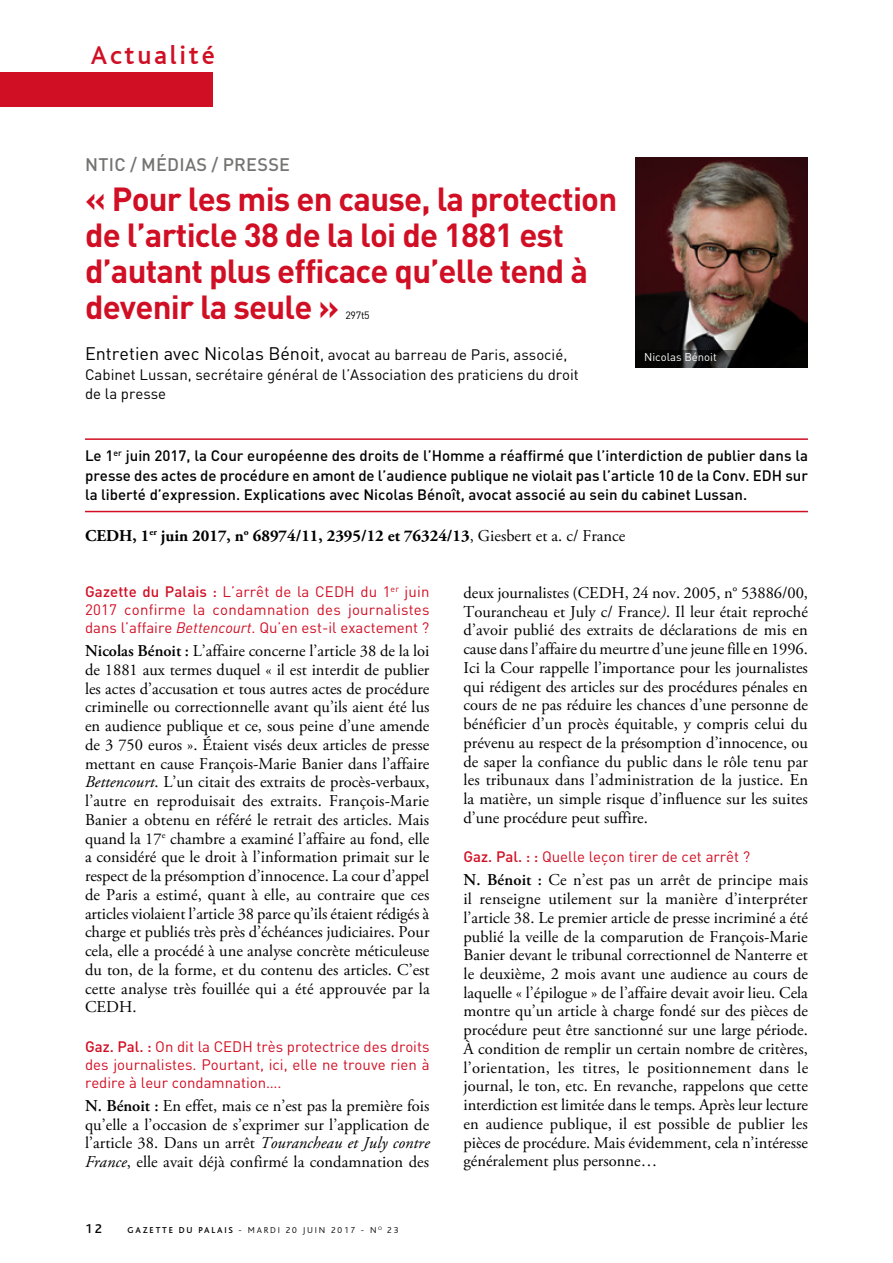
<style>
.page{position:relative;width:893px;height:1263px;background:#fff}
.page>*{position:absolute;margin:0;border:0;box-sizing:border-box;transform-origin:0 0}
.t1{font:700 33px/36px "DIN Pro";letter-spacing:-.025em;color:#d10f24}
.t2{font:500 27px "Bliss";letter-spacing:.1em;color:#d10f24}
.t3{font:500 18px "DIN Pro";letter-spacing:.015em;color:#747473}
.t4{font:16.5px/18.8px "Adobe Garamond Pro";letter-spacing:.005em;color:#000;text-align:justify}
.t5{font:700 16.5px "Adobe Garamond Pro";color:#000}
.t6{font:15px/18px "DIN Pro";color:#d10f24;text-align:justify}
.t7{font:500 15px/19.5px "DIN Pro";color:#000;text-align:justify}
.t8{font:15px/19.5px "DIN Pro";color:#000}
.t9{font:500 13.5px "Bliss";color:#000}
.t10{font:11.25px "DIN Pro";color:#fff}
.t11{font:10.5px "DIN Pro";letter-spacing:-.025em;color:#000}
.t12{font:300 9px "Bliss";letter-spacing:.2em;color:#000}
.s1{font-size:18px}
.s2{font-weight:400}
.s3{font-weight:500}
.s4{font-style:italic}
.s5{font-weight:600}
</style>
<div class="page">
<div style="left:0;top:72px;width:213px;height:34px;background:#d10f24"></div>
<hr style="left:85px;top:438px;width:723px;height:2px;background:#d10f24">
<hr style="left:85px;top:511px;width:723px;height:1px;background:#d10f24">
<img style="left:636px;top:157px;width:172px;height:193px">
<svg style="left:636px;top:350px;width:172px;height:18px;background:#101010"></svg>
<h2 class="t2" style="left:91px;top:41px;width:125px">Actualité</h2>
<p class="t3" style="left:85px;top:150px;width:206px">NTIC / MÉDIAS / PRESSE</p>
<h1 class="t1" style="left:85px;top:177px;width:534px">« Pour les mis en cause, la protection de l’article 38 de la loi de 1881 est d’autant plus efficace qu’elle tend à devenir la seule »</h1>
<p class="t11" style="left:345px;top:308px;width:26px">297t5</p>
<p class="t8" style="left:85px;top:344px;width:495px"><span class="s1">Entretien avec Nicolas Bénoit</span>, avocat au barreau de Paris, associé,<br>Cabinet Lussan, secrétaire général de l’Association des praticiens du droit de la presse</p>
<p class="t10" style="left:644px;top:350px;width:74px">Nicolas Bénoit</p>
<p class="t7" style="left:85px;top:444px;width:724px">Le 1<sup>er</sup> juin 2017, la Cour européenne des droits de l’Homme a réaffirmé que l’interdiction de publier dans la presse des actes de procédure en amont de l’audience publique ne violait pas l’article 10 de la Conv. EDH sur la liberté d’expression. Explications avec Nicolas Bénoît, avocat associé au sein du cabinet Lussan.</p>
<p class="t5" style="left:85px;top:526px;width:542px">CEDH, 1<sup>er</sup> juin 2017, n<sup>o</sup> 68974/11, 2395/12 et 76324/13<span class="s2">, Giesbert et a. c/ France</span></p>
<p class="t6" style="left:85px;top:582px;width:346px"><span class="s3">Gazette du Palais :</span> L’arrêt de la CEDH du 1<sup>er</sup> juin 2017 confirme la condamnation des journalistes dans l’affaire <span class="s4">Bettencourt</span>. Qu’en est-il exactement ?</p>
<p class="t4" style="left:85px;top:642px;width:346px"><span class="s5">Nicolas Bénoit :</span> L’affaire concerne l’article 38 de la loi de 1881 aux termes duquel « il est interdit de publier les actes d’accusation et tous autres actes de procédure criminelle ou correctionnelle avant qu’ils aient été lus en audience publique et ce, sous peine d’une amende de 3 750 euros ». Étaient visés deux articles de presse mettant en cause François-Marie Banier dans l’affaire <span class="s4">Bettencourt</span>. L’un citait des extraits de procès-verbaux, l’autre en reproduisait des extraits. François-Marie Banier a obtenu en référé le retrait des articles. Mais quand la 17<sup>e</sup> chambre a examiné l’affaire au fond, elle a considéré que le droit à l’information primait sur le respect de la présomption d’innocence. La cour d’appel de Paris a estimé, quant à elle, au contraire que ces articles violaient l’article 38 parce qu’ils étaient rédigés à charge et publiés très près d’échéances judiciaires. Pour cela, elle a procédé à une analyse concrète méticuleuse du ton, de la forme, et du contenu des articles. C’est cette analyse très fouillée qui a été approuvée par la CEDH.</p>
<p class="t6" style="left:85px;top:1037px;width:346px"><span class="s3">Gaz. Pal. :</span> On dit la CEDH très protectrice des droits des journalistes. Pourtant, ici, elle ne trouve rien à redire à leur condamnation….</p>
<p class="t4" style="left:85px;top:1097px;width:346px"><span class="s5">N. Bénoit :</span> En effet, mais ce n’est pas la première fois qu’elle a l’occasion de s’exprimer sur l’application de l’article 38. Dans un arrêt <span class="s4">Tourancheau et July contre France</span>, elle avait déjà confirmé la condamnation des</p>
<p class="t9" style="left:85px;top:1222px;width:19px">12</p>
<p class="t12" style="left:387px;top:1225px;width:13px">23</p>
<p class="t12" style="left:128px;top:1225px;width:256px"><span class="s3">GAZETTE DU PALAIS</span> - MA RDI 20 JUIN 2017 - N <sup>O</sup></p>
<p class="t4" style="left:463px;top:584px;width:346px">deux journalistes (CEDH, 24 nov. 2005, n° 53886/00, Tourancheau et July c/ France<span class="s4">)</span>. Il leur était reproché d’avoir publié des extraits de déclarations de mis en cause dans l’affaire du meurtre d’une jeune fille en 1996.<br>Ici la Cour rappelle l’importance pour les journalistes qui rédigent des articles sur des procédures pénales en cours de ne pas réduire les chances d’une personne de bénéficier d’un procès équitable, y compris celui du prévenu au respect de la présomption d’innocence, ou de saper la confiance du public dans le rôle tenu par les tribunaux dans l’administration de la justice. En la matière, un simple risque d’influence sur les suites d’une procédure peut suffire.</p>
<p class="t6" style="left:463px;top:847px;width:288px"><span class="s3">Gaz. Pal. : :</span> Quelle leçon tirer de cet arrêt ?</p>
<p class="t4" style="left:463px;top:871px;width:346px"><span class="s5">N. Bénoit :</span> Ce n’est pas un arrêt de principe mais il renseigne utilement sur la manière d’interpréter l’article 38. Le premier article de presse incriminé a été publié la veille de la comparution de François-Marie Banier devant le tribunal correctionnel de Nanterre et le deuxième, 2 mois avant une audience au cours de laquelle « l’épilogue » de l’affaire devait avoir lieu. Cela montre qu’un article à charge fondé sur des pièces de procédure peut être sanctionné sur une large période.<br>À condition de remplir un certain nombre de critères, l’orientation, les titres, le positionnement dans le journal, le ton, etc. En revanche, rappelons que cette interdiction est limitée dans le temps. Après leur lecture en audience publique, il est possible de publier les pièces de procédure. Mais évidemment, cela n’intéresse généralement plus personne…</p>
</div>
